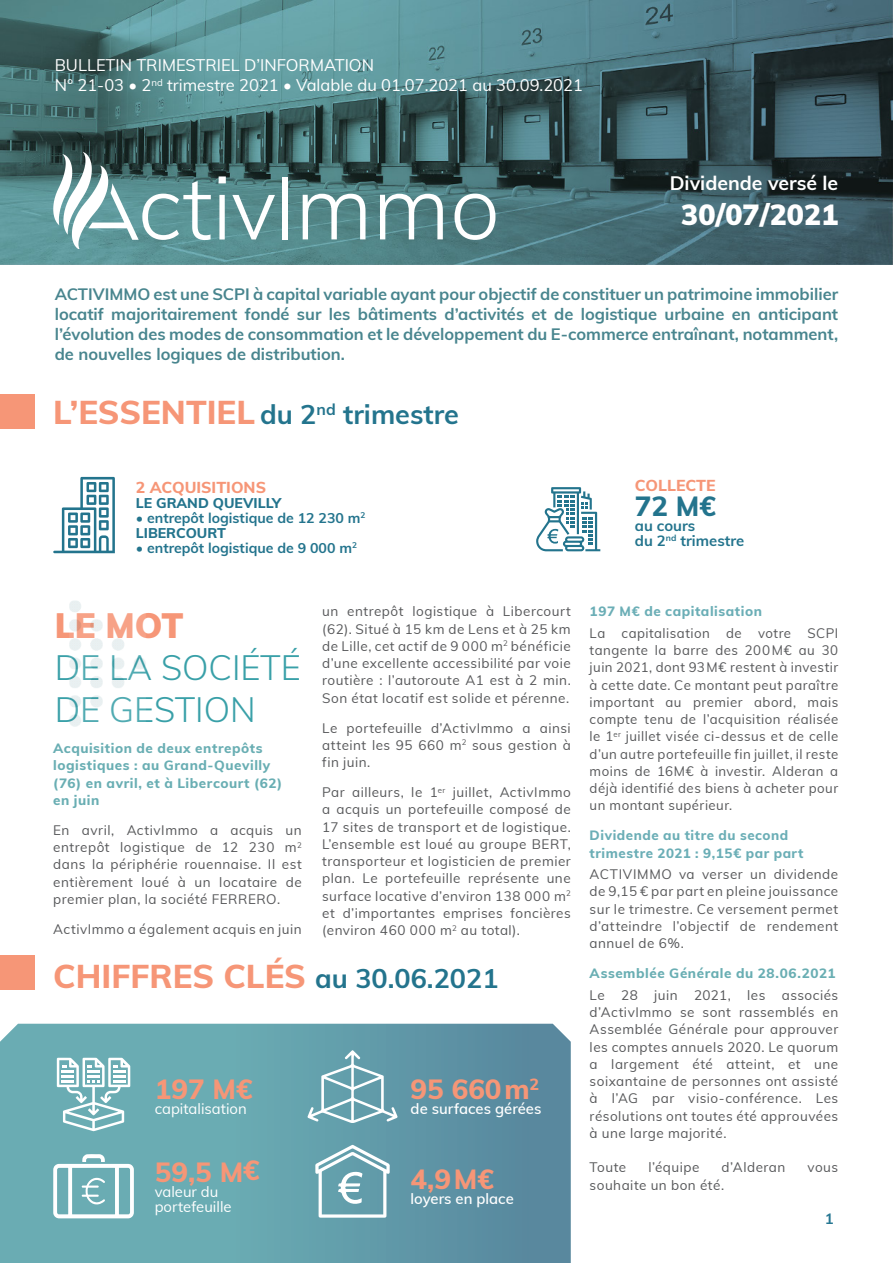
<style>
.page{position:relative;width:893px;height:1263px;background:#fff}
.page>*{position:absolute;margin:0;border:0;box-sizing:border-box;transform-origin:0 0}
.t1{font:300 34.5px/42px "Muli";color:#39a0a8}
.t2{font:900 34.5px "Muli";color:#f69677}
.t3{font:800 33px "Muli";color:#f69677}
.t4{font:900 28.5px "Muli";color:#fff}
.t5{font:800 27.75px "Muli";color:#f69677}
.t6{font:800 27.75px "Muli";color:#23748d}
.t7{font:700 27px "Muli";color:#23748d}
.t8{font:700 19.5px "Muli";color:#fff}
.t9{font:700 16.5px/19.8px "Muli";color:#48858e;text-align:justify}
.t10{font:16.5px/19.8px "Muli";color:#fff}
.t11{font:800 15.9px "Muli";color:#f69677}
.t12{font:700 15px "Muli";color:#267792}
.t13{font:14.85px/14.9px "Muli";color:#fff}
.t14{font:600 14.85px "Muli";color:#fff}
.t15{font:700 14.85px/14.9px "Muli";color:#23748d}
.t16{font:700 14.1px/15px "Muli";color:#23748d}
.t17{font:800 14.1px "Muli";color:#23748d}
.t18{font:13.5px/17.2px "Muli";letter-spacing:.035em;color:#57585a;text-align:justify}
.t19{font:800 13.5px/17.2px "Muli";letter-spacing:.04em;color:#69aeb3}
.t20{font:800 13.5px/17.2px "Muli";letter-spacing:.04em;color:#6baeb6}
.s1{font-weight:800;font-size:33px;color:#f69677}
.s2{font-weight:800}
.s3{font-weight:700;font-size:27px;color:#23748d}
</style>
<div class="page">
<svg style="left:0;top:1024px;width:571px;height:239px;background:#649fab"></svg>
<img style="left:0;top:0;width:893px;height:264px">
<svg style="left:53px;top:477px;width:62px;height:76px"></svg>
<svg style="left:57px;top:1058px;width:73px;height:73px"></svg>
<div style="left:0;top:955px;width:34px;height:35px;background:#f69677"></div>
<svg style="left:536px;top:487px;width:64px;height:64px"></svg>
<div style="left:0;top:394px;width:34px;height:35px;background:#f69677"></div>
<svg style="left:53px;top:1154px;width:81px;height:64px"></svg>
<svg style="left:307px;top:1050px;width:91px;height:73px;background:#7daeb9"></svg>
<svg style="left:315px;top:1145px;width:75px;height:73px"></svg>
<img style="left:69px;top:600px;width:77px;height:127px">
<svg style="left:219px;top:176px;width:7px;height:63px"></svg>
<div style="left:282px;top:177px;width:6px;height:62px;background:#fff"></div>
<svg style="left:303px;top:194px;width:62px;height:45px"></svg>
<svg style="left:380px;top:194px;width:63px;height:45px"></svg>
<svg style="left:454px;top:194px;width:41px;height:46px"></svg>
<svg style="left:232px;top:195px;width:43px;height:44px"></svg>
<svg style="left:53px;top:152px;width:158px;height:97px"></svg>
<p class="t10" style="left:55px;top:55px;width:530px">BULLETIN TRIMESTRIEL D’INFORMATION<br>N° 21-03 • 2<sup>nd</sup> trimestre 2021 • Valable du 01.07.2021 au 30.09.2021</p>
<h3 class="t8" style="left:670px;top:171px;width:170px">Dividende versé le</h3>
<h3 class="t4" style="left:681px;top:196px;width:158px">30/07/2021</h3>
<p class="t9" style="left:55px;top:284px;width:785px">ACTIVIMMO est une SCPI à capital variable ayant pour objectif de constituer un patrimoine immobilier locatif majoritairement fondé sur les bâtiments d’activités et de logistique urbaine en anticipant l’évolution des modes de consommation et le développement du E-commerce entraînant, notamment, de nouvelles logiques de distribution.</p>
<h3 class="t7" style="left:53px;top:397px;width:407px"><span class="s1">L’ESSENTIEL</span> du 2<sup>nd</sup> trimestre</h3>
<p class="t11" style="left:136px;top:477px;width:132px">2 ACQUISITIONS</p>
<p class="t17" style="left:136px;top:494px;width:147px">LE GRAND QUEVILLY</p>
<p class="t16" style="left:136px;top:510px;width:231px">• entrepôt logistique de 12 230 m<sup>2<br></sup><span class="s2">LIBERCOURT</span></p>
<p class="t16" style="left:136px;top:540px;width:223px">• entrepôt logistique de 9 000 m<sup>2</sup></p>
<p class="t11" style="left:635px;top:475px;width:82px">COLLECTE</p>
<h3 class="t6" style="left:635px;top:488px;width:83px">72 M€</h3>
<p class="t15" style="left:635px;top:518px;width:111px">au cours<br>du 2<sup>nd</sup> trimestre</p>
<p class="t18" style="left:322px;top:603px;width:250px">un entrepôt logistique à Libercourt (62). Situé à 15 km de Lens et à 25 km de Lille, cet actif de 9 000 m<sup>2</sup> bénéficie d’une excellente accessibilité par voie routière : l’autoroute A1 est à 2 min.<br>Son état locatif est solide et pérenne.</p>
<p class="t18" style="left:322px;top:719px;width:250px">Le portefeuille d’ActivImmo a ainsi atteint les 95 660 m<sup>2</sup> sous gestion à fin juin.</p>
<p class="t18" style="left:322px;top:783px;width:250px">Par ailleurs, le 1<sup>er</sup> juillet, ActivImmo a acquis un portefeuille composé de 17 sites de transport et de logistique.<br>L’ensemble est loué au groupe BERT, transporteur et logisticien de premier plan. Le portefeuille représente une surface locative d’environ 138 000 m<sup>2 </sup>et d’importantes emprises foncières (environ 460 000 m<sup>2</sup> au total).</p>
<h1 class="t2" style="left:55px;top:603px;width:130px">LE MOT</h1>
<h1 class="t1" style="left:55px;top:645px;width:248px">DE LA SOCIÉTÉ<br>DE GESTION</h1>
<p class="t19" style="left:53px;top:739px;width:230px">Acquisition de deux entrepôts logistiques : au Grand-Quevilly (76) en avril, et à Libercourt (62) en juin</p>
<p class="t18" style="left:53px;top:821px;width:250px">En avril, ActivImmo a acquis un entrepôt logistique de 12 230 m<sup>2 </sup>dans la périphérie rouennaise. Il est entièrement loué à un locataire de premier plan, la société FERRERO.</p>
<p class="t18" style="left:53px;top:920px;width:250px">ActivImmo a également acquis en juin</p>
<h2 class="t3" style="left:53px;top:955px;width:447px">CHIFFRES CLÉS <span class="s3">au 30.06.2021</span></h2>
<h3 class="t5" style="left:155px;top:1071px;width:99px">197 M€</h3>
<p class="t13" style="left:155px;top:1101px;width:94px">capitalisation</p>
<h3 class="t5" style="left:155px;top:1154px;width:107px">59,5 M€</h3>
<p class="t13" style="left:155px;top:1184px;width:78px">valeur du portefeuille</p>
<h3 class="t5" style="left:411px;top:1071px;width:130px">95 660m<sup>2</sup></h3>
<p class="t14" style="left:411px;top:1099px;width:132px">de surfaces gérées</p>
<h3 class="t5" style="left:411px;top:1161px;width:85px">4,9M€</h3>
<p class="t14" style="left:411px;top:1189px;width:105px">loyers en place</p>
<p class="t20" style="left:590px;top:603px;width:174px">197 M€ de capitalisation</p>
<p class="t18" style="left:590px;top:624px;width:250px">La capitalisation de votre SCPI tangente la barre des 200M€ au 30 juin 2021, dont 93M€ restent à investir à cette date. Ce montant peut paraître important au premier abord, mais compte tenu de l’acquisition réalisée le 1<sup>er</sup> juillet visée ci-dessus et de celle d’un autre portefeuille fin juillet, il reste moins de 16M€ à investir. Alderan a déjà identifié des biens à acheter pour un montant supérieur.</p>
<p class="t20" style="left:590px;top:827px;width:215px">Dividende au titre du second trimestre 2021 : 9,15€ par part</p>
<p class="t18" style="left:590px;top:865px;width:250px">ACTIVIMMO va verser un dividende de 9,15 € par part en pleine jouissance sur le trimestre. Ce versement permet d’atteindre l’objectif de rendement annuel de 6%.</p>
<p class="t19" style="left:590px;top:964px;width:247px">Assemblée Générale du 28.06.2021</p>
<p class="t18" style="left:590px;top:986px;width:250px">Le 28 juin 2021, les associés d’ActivImmo se sont rassemblés en Assemblée Générale pour approuver les comptes annuels 2020. Le quorum a largement été atteint, et une soixantaine de personnes ont assisté à l’AG par visio-conférence. Les résolutions ont toutes été approuvées à une large majorité.</p>
<p class="t18" style="left:590px;top:1158px;width:38px">Toute</p>
<p class="t18" style="left:648px;top:1158px;width:52px">l’équipe</p>
<p class="t18" style="left:722px;top:1158px;width:65px">d’Alderan</p>
<p class="t18" style="left:808px;top:1158px;width:32px">vous</p>
<p class="t18" style="left:590px;top:1176px;width:136px">souhaite un bon été.</p>
<p class="t12" style="left:825px;top:1209px;width:10px">1</p>
</div>
